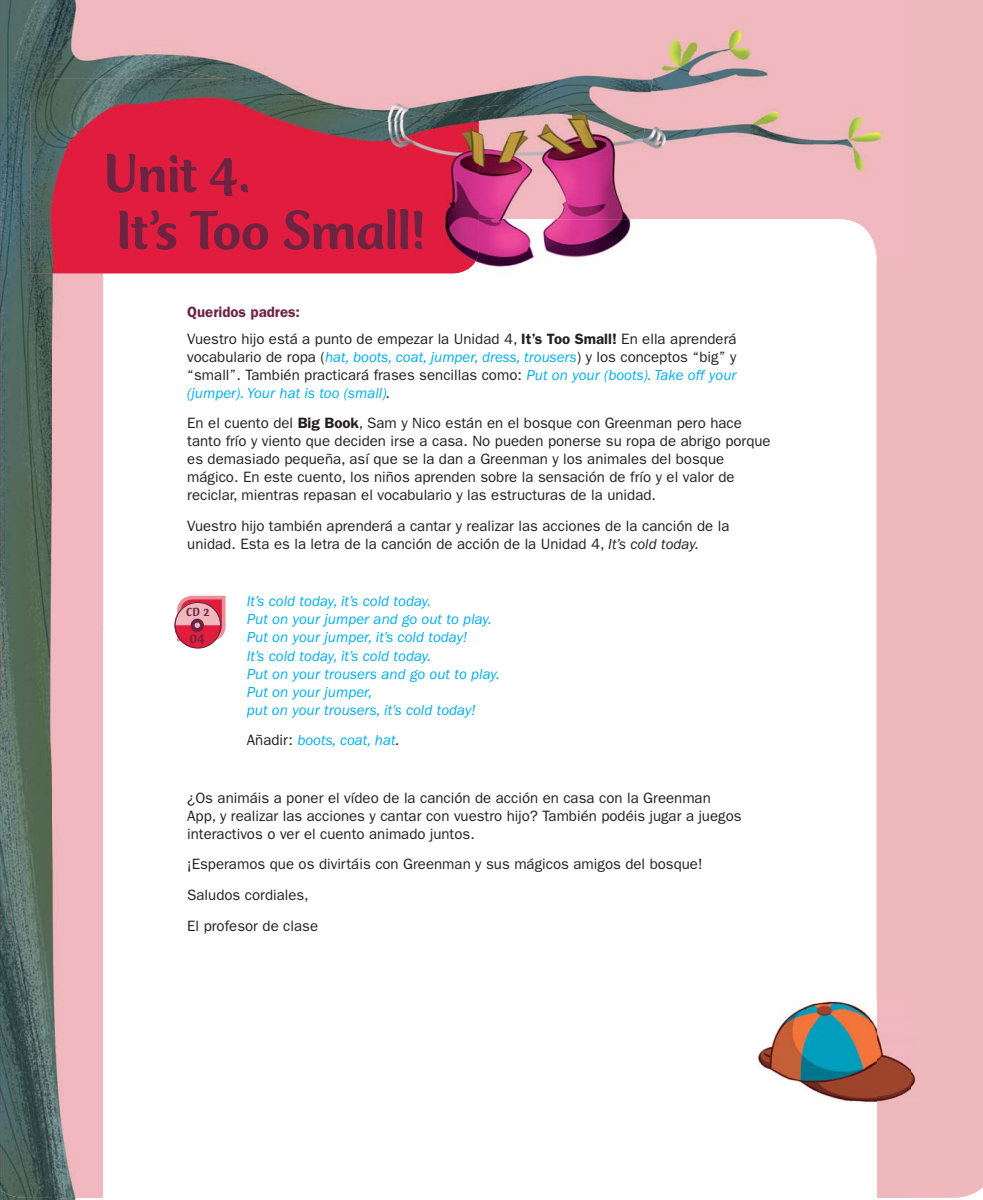
<style>
.page{position:relative;width:983px;height:1200px;background:#fff}
.page>*{position:absolute;margin:0;border:0;box-sizing:border-box;transform-origin:0 0}
.t1{font:500 57px/57px "Club Type Std";letter-spacing:-.01em;color:#6e2440}
.t2{font:15px/18px "ITC Franklin Gothic Std";color:#231f20}
.t3{font:italic 15px/18px "ITC Franklin Gothic Std";color:#00aeef;text-align:justify}
.t4{font:500 14.7px "Club Type Std";color:#6e2440}
.t5{font:500 12.15px "Club Type Std";color:#6e2440}
.s1{font-weight:600;color:#6e2440}
.s2{font-weight:600}
.s3{font-style:normal;color:#231f20}
.s4{color:#231f20}
.s5{font-style:italic}
</style>
<div class="page">
<div style="left:909px;top:0;width:73px;height:1197px;background:#eeb8bc"></div>
<img style="left:0;top:1197px;width:909px;height:2px">
<img style="left:0;top:0;width:267px;height:103px">
<div style="left:267px;top:0;width:642px;height:51px;background:#f1b8bf"></div>
<img style="left:642px;top:51px;width:267px;height:208px">
<img style="left:0;top:103px;width:53px;height:1094px">
<img style="left:478px;top:138px;width:164px;height:81px">
<div style="left:53px;top:273px;width:50px;height:924px;background:#f1b8bf"></div>
<img style="left:876px;top:259px;width:33px;height:740px">
<img style="left:478px;top:219px;width:346px;height:48px">
<img style="left:824px;top:219px;width:52px;height:40px">
<img style="left:103px;top:273px;width:360px;height:926px">
<img style="left:463px;top:1197px;width:310px;height:2px">
<img style="left:773px;top:1197px;width:103px;height:2px">
<img style="left:30px;top:79px;width:448px;height:194px">
<img style="left:111px;top:11px;width:552px;height:127px">
<svg style="left:174px;top:602px;width:46px;height:46px"></svg>
<svg style="left:174px;top:593px;width:53px;height:50px;background:#e17e8d"></svg>
<div style="left:174px;top:601px;width:47px;height:47px;border:1px solid #6e2440;border-radius:50%"></div>
<img style="left:758px;top:999px;width:158px;height:104px">
<h1 class="t1" style="left:103px;top:149px;width:324px">Unit 4.<br>It’s Too Small!</h1>
<p class="t2" style="left:187px;top:299px;width:550px;line-height:26.5px"><span class="s1">Queridos padres:<br></span>Vuestro hijo está a punto de empezar la Unidad 4, <span class="s2">It’s Too Small!</span> En ella aprenderá</p>
<p class="t3" style="left:187px;top:348px;width:550px"><span class="s3">vocabulario de ropa (</span>hat, boots, coat, jumper, dress, trousers<span class="s3">) y los conceptos “big” y “small”. También practicará frases sencillas como:</span> Put on your (boots). Take off your (jumper). Your hat is too (small)<span class="s4">.</span></p>
<p class="t2" style="left:187px;top:415px;width:585px">En el cuento del <span class="s2">Big Book</span>, Sam y Nico están en el bosque con Greenman pero hace tanto frío y viento que deciden irse a casa. No pueden ponerse su ropa de abrigo porque es demasiado pequeña, así que se la dan a Greenman y los animales del bosque mágico. En este cuento, los niños aprenden sobre la sensación de frío y el valor de reciclar, mientras repasan el vocabulario y las estructuras de la unidad.</p>
<p class="t2" style="left:187px;top:518px;width:543px">Vuestro hijo también aprenderá a cantar y realizar las acciones de la canción de la unidad. Esta es la letra de la canción de acción de la Unidad 4, <span class="s5">It’s cold today.</span></p>
<p class="t5" style="left:186px;top:607px;width:25px">CD 2</p>
<p class="t4" style="left:190px;top:632px;width:16px">04</p>
<p class="t3" style="left:247px;top:593px;width:254px;text-align:left">It’s cold today, it’s cold today.<br>Put on your jumper and go out to play.<br>Put on your jumper, it’s cold today!<br>It’s cold today, it’s cold today.<br>Put on your trousers and go out to play.<br>Put on your jumper,<br>put on your trousers, it’s cold today!</p>
<p class="t3" style="left:247px;top:732px;width:154px"><span class="s3">Añadir:</span> boots, coat, hat<span class="s4">.</span></p>
<p class="t2" style="left:187px;top:789px;width:555px">¿Os animáis a poner el vídeo de la canción de acción en casa con la Greenman<br>App, y realizar las acciones y cantar con vuestro hijo? También podéis jugar a juegos interactivos o ver el cuento animado juntos.</p>
<p class="t2" style="left:187px;top:849px;width:516px;line-height:30.8px">¡Esperamos que os divirtáis con Greenman y sus mágicos amigos del bosque!<br>Saludos cordiales,<br>El profesor de clase</p>
</div>
